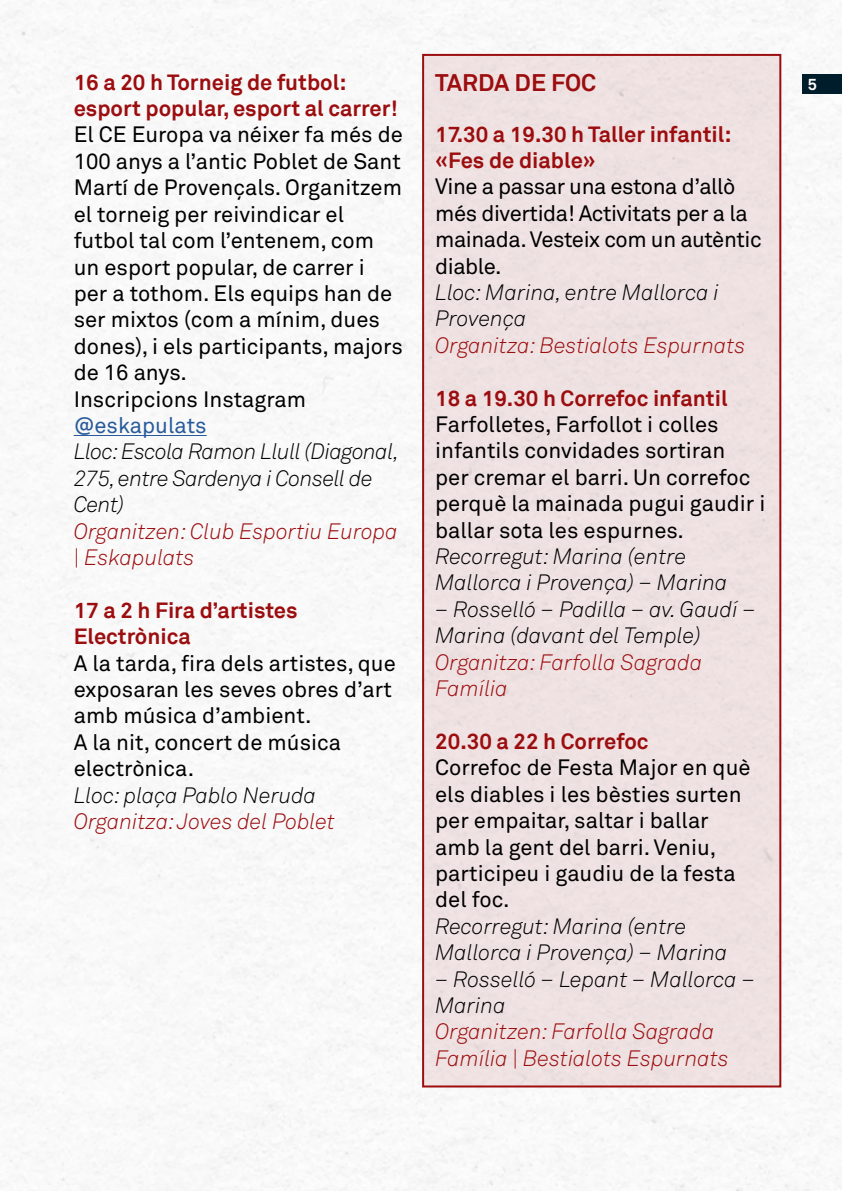
<style>
.page{position:relative;width:842px;height:1191px;background:#fff}
.page>*{position:absolute;margin:0;border:0;box-sizing:border-box;transform-origin:0 0}
.H3_activitat{font:700 24px "Akkurat";color:#9c0d0f}
.t1{font:22px/26.4px "Akkurat Pro";color:#000}
.P_lloc{font:italic 22px/26.4px "Akkurat Light Pro";color:#000}
.P_-_ORG{font:italic 22px/26.4px "Akkurat Light Pro";color:#9c0d0f}
.t2{font:700 22px/26.4px "Akkurat";color:#9c0d0f}
.t3{font:22px/26.4px "Akkurat Pro";letter-spacing:-.02em;color:#000}
.P_lloc-2{font:italic 22px/26.4px "Akkurat Light Pro";letter-spacing:-.02em;color:#000}
.t4{font:22px "Akkurat Pro";color:#275b9b}
.t5{font:700 16px "Akkurat Pro";color:#fff}
</style>
<div class="page">
<div style="left:802px;top:74px;width:40px;height:20px;background:#001d2b"></div>
<div style="left:423px;top:55px;width:357px;height:1031px;background:#efe1e1"></div>
<div style="left:422px;top:54px;width:359px;height:1033px;border:2px solid #9c0d0f"></div>
<hr style="left:74px;top:435px;width:133px;height:1px;background:#275b9b">
<h3 class="t2" style="left:74px;top:69px;width:274px">16 a 20 h Torneig de futbol:</h3>
<p class="t5" style="left:808px;top:74px;width:11px">5</p>
<h3 class="t2" style="left:74px;top:95px;width:326px">esport popular, esport al carrer!</h3>
<p class="t1" style="left:74px;top:122px;width:331px">El CE Europa va néixer fa més de<br>100 anys a l’antic Poblet de Sant<br>Martí de Provençals. Organitzem el torneig per reivindicar el futbol tal com l’entenem, com un esport popular, de carrer i per a tothom. Els equips han de ser mixtos (com a mínim, dues dones), i els participants, majors de 16 anys.</p>
<p class="t1" style="left:74px;top:386px;width:234px">Inscripcions Instagram</p>
<p class="t4" style="left:74px;top:412px;width:134px">@eskapulats</p>
<p class="P_lloc-2" style="left:74px;top:439px;width:327px">Lloc: Escola Ramon Llull (Diagonal,<br>275, entre Sardenya i Consell de<br>Cent)</p>
<p class="P_-_ORG" style="left:74px;top:518px;width:326px">Organitzen: Club Esportiu Europa | Eskapulats</p>
<h3 class="t2" style="left:74px;top:597px;width:225px">17 a 2 h Fira d’artistes<br>Electrònica</h3>
<p class="t1" style="left:74px;top:650px;width:324px">A la tarda, fira dels artistes, que exposaran les seves obres d’art amb música d’ambient.</p>
<p class="t1" style="left:74px;top:729px;width:269px">A la nit, concert de música electrònica.</p>
<p class="P_lloc" style="left:74px;top:782px;width:244px">Lloc: plaça Pablo Neruda</p>
<p class="P_-_ORG" style="left:74px;top:808px;width:263px">Organitza: Joves del Poblet</p>
<p class="H3_activitat" style="left:435px;top:67px;width:163px">TARDA DE FOC</p>
<h3 class="t2" style="left:435px;top:121px;width:298px">17.30 a 19.30 h Taller infantil: «Fes de diable»</h3>
<p class="t3" style="left:435px;top:174px;width:328px">Vine a passar una estona d’allò més divertida! Activitats per a la mainada. Vesteix com un autèntic diable.</p>
<p class="P_lloc" style="left:435px;top:279px;width:285px">Lloc: Marina, entre Mallorca i<br>Provença</p>
<p class="P_-_ORG" style="left:435px;top:332px;width:312px">Organitza: Bestialots Espurnats</p>
<h3 class="t2" style="left:435px;top:385px;width:294px">18 a 19.30 h Correfoc infantil</h3>
<p class="t1" style="left:435px;top:412px;width:332px">Farfolletes, Farfollot i colles infantils convidades sortiran<br>per cremar el barri. Un correfoc perquè la mainada pugui gaudir i ballar sota les espurnes.</p>
<p class="P_lloc" style="left:435px;top:543px;width:294px">Recorregut: Marina (entre<br>Mallorca i Provença) – Marina</p>
<p class="P_lloc" style="left:435px;top:596px;width:322px">– Rosselló – Padilla – av. Gaudí –<br>Marina (davant del Temple)</p>
<p class="P_-_ORG" style="left:435px;top:649px;width:269px">Organitza: Farfolla Sagrada<br>Família</p>
<h3 class="t2" style="left:435px;top:728px;width:215px">20.30 a 22 h Correfoc</h3>
<p class="t1" style="left:435px;top:755px;width:317px">Correfoc de Festa Major en què els diables i les bèsties surten per empaitar, saltar i ballar amb la gent del barri. Veniu, participeu i gaudiu de la festa del foc.</p>
<p class="P_lloc" style="left:435px;top:913px;width:294px">Recorregut: Marina (entre<br>Mallorca i Provença) – Marina</p>
<p class="P_lloc" style="left:435px;top:966px;width:321px">– Rosselló – Lepant – Mallorca –<br>Marina</p>
<p class="P_-_ORG" style="left:435px;top:1019px;width:295px">Organitzen: Farfolla Sagrada<br>Família | Bestialots Espurnats</p>
</div>
